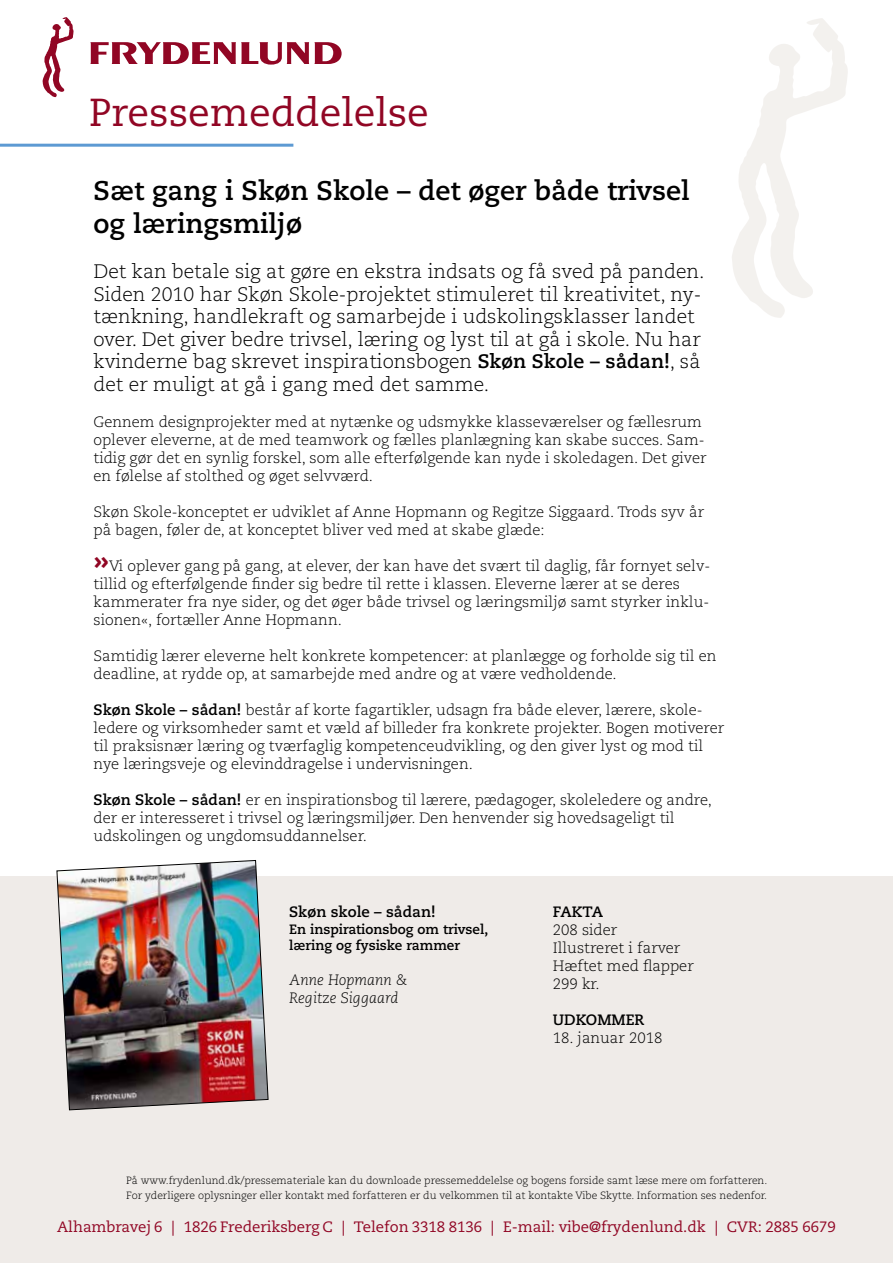
<style>
.page{position:relative;width:893px;height:1263px;background:#fff}
.page>*{position:absolute;margin:0;border:0;box-sizing:border-box;transform-origin:0 0}
.t1{font:39px "Caecilia";color:#910624}
.t2{font:700 27px/33px "Caecilia";color:#000}
.t3{font:300 19.5px/22.5px "Caecilia";color:#000}
.t4{font:300 15px/18px "Caecilia";color:#000}
.t5{font:15px "Caecilia";color:#910624}
.t6{font:700 15px "Caecilia";color:#000}
.t7{font:italic 300 15px/18px "Caecilia LT Std";color:#000}
.t8{font:700 13.5px/16.5px "Caecilia";color:#000}
.t9{font:300 10.5px/15px "Caecilia LT Std";color:#000}
.s1{font-weight:700}
.s2{font-weight:700;font-size:30px;color:#910624}
</style>
<div class="page">
<svg style="left:732px;top:18px;width:116px;height:300px"></svg>
<hr style="left:0;top:144px;width:293px;height:3px;background:#5d9ad3">
<svg style="left:90px;top:42px;width:252px;height:23px"></svg>
<svg style="left:43px;top:17px;width:31px;height:80px"></svg>
<div style="left:0;top:876px;width:893px;height:387px;background:#efebe8"></div>
<img style="left:56px;top:860px;width:213px;height:250px">
<h1 class="t1" style="left:89px;top:90px;width:341px">Pressemeddelelse</h1>
<h2 class="t2" style="left:94px;top:175px;width:598px">Sæt gang i Skøn Skole – det øger både trivsel og læringsmiljø</h2>
<p class="t3" style="left:94px;top:261px;width:613px">Det kan betale sig at gøre en ekstra indsats og få sved på panden.<br>Siden 2010 har Skøn Skole-projektet stimuleret til kreativitet, ny&shy;tænkning, handlekraft og samarbejde i udskolingsklasser landet over. Det giver bedre trivsel, læring og lyst til at gå i skole. Nu har kvinderne bag skrevet inspirationsbogen <span class="s1">Skøn Skole – sådan!</span>, så det er muligt at gå i gang med det samme.</p>
<p class="t4" style="left:94px;top:413px;width:614px">Gennem designprojekter med at nytænke og udsmykke klasseværelser og fællesrum oplever eleverne, at de med teamwork og fælles planlægning kan skabe succes. Sam&shy;tidig gør det en synlig forskel, som alle efterfølgende kan nyde i skoledagen. Det giver en følelse af stolthed og øget selvværd.</p>
<p class="t4" style="left:94px;top:503px;width:612px">Skøn Skole-konceptet er udviklet af Anne Hopmann og Regitze Siggaard. Trods syv år på bagen, føler de, at konceptet bliver ved med at skabe glæde:</p>
<p class="t4" style="left:94px;top:557px;width:616px"><span class="s2">»</span>Vi oplever gang på gang, at elever, der kan have det svært til daglig, får fornyet selv&shy;tillid og efterfølgende finder sig bedre til rette i klassen. Eleverne lærer at se deres kammerater fra nye sider, og det øger både trivsel og læringsmiljø samt styrker inklu&shy;sionen«, fortæller Anne Hopmann.</p>
<p class="t4" style="left:94px;top:647px;width:624px">Samtidig lærer eleverne helt konkrete kompetencer: at planlægge og forholde sig til en deadline, at rydde op, at samarbejde med andre og at være vedholdende.</p>
<p class="t4" style="left:94px;top:701px;width:632px"><span class="s1">Skøn Skole – sådan!</span> består af korte fagartikler, udsagn fra både elever, lærere, skole&shy;ledere og virksomheder samt et væld af billeder fra konkrete projekter. Bogen motiverer til praksisnær læring og tværfaglig kompetenceudvikling, og den giver lyst og mod til nye læringsveje og elevinddragelse i undervisningen.</p>
<p class="t4" style="left:94px;top:791px;width:620px"><span class="s1">Skøn Skole – sådan!</span> er en inspirationsbog til lærere, pædagoger, skoleledere og andre, der er interesseret i trivsel og læringsmiljøer. Den henvender sig hovedsageligt til udskolingen og ungdomsuddannelser.</p>
<p class="t6" style="left:289px;top:903px;width:148px">Skøn skole – sådan!</p>
<p class="t8" style="left:289px;top:921px;width:201px">En inspirationsbog om trivsel, læring og fysiske rammer</p>
<p class="t7" style="left:289px;top:971px;width:120px">Anne Hopmann &amp;<br>Regitze Siggaard</p>
<p class="t6" style="left:553px;top:903px;width:52px">FAKTA</p>
<p class="t4" style="left:553px;top:921px;width:142px">208 sider<br>Illustreret i farver<br>Hæftet med flapper<br>299 kr.</p>
<p class="t6" style="left:553px;top:1011px;width:93px">UDKOMMER</p>
<p class="t4" style="left:553px;top:1029px;width:111px">18. januar 2018</p>
<p class="t9" style="left:126px;top:1173px;width:643px">På www.frydenlund.dk/pressemateriale kan du downloade pressemeddelelse og bogens forside samt læse mere om forfatteren.<br>For yderligere oplysninger eller kontakt med forfatteren er du velkommen til at kontakte Vibe Skytte. Information ses nedenfor.</p>
<p class="t5" style="left:57px;top:1218px;width:780px">Alhambravej 6 | 1826 Frederiksberg C | Telefon 3318 8136 | E-mail: vibe@frydenlund.dk | CVR: 2885 6679</p>
</div>
